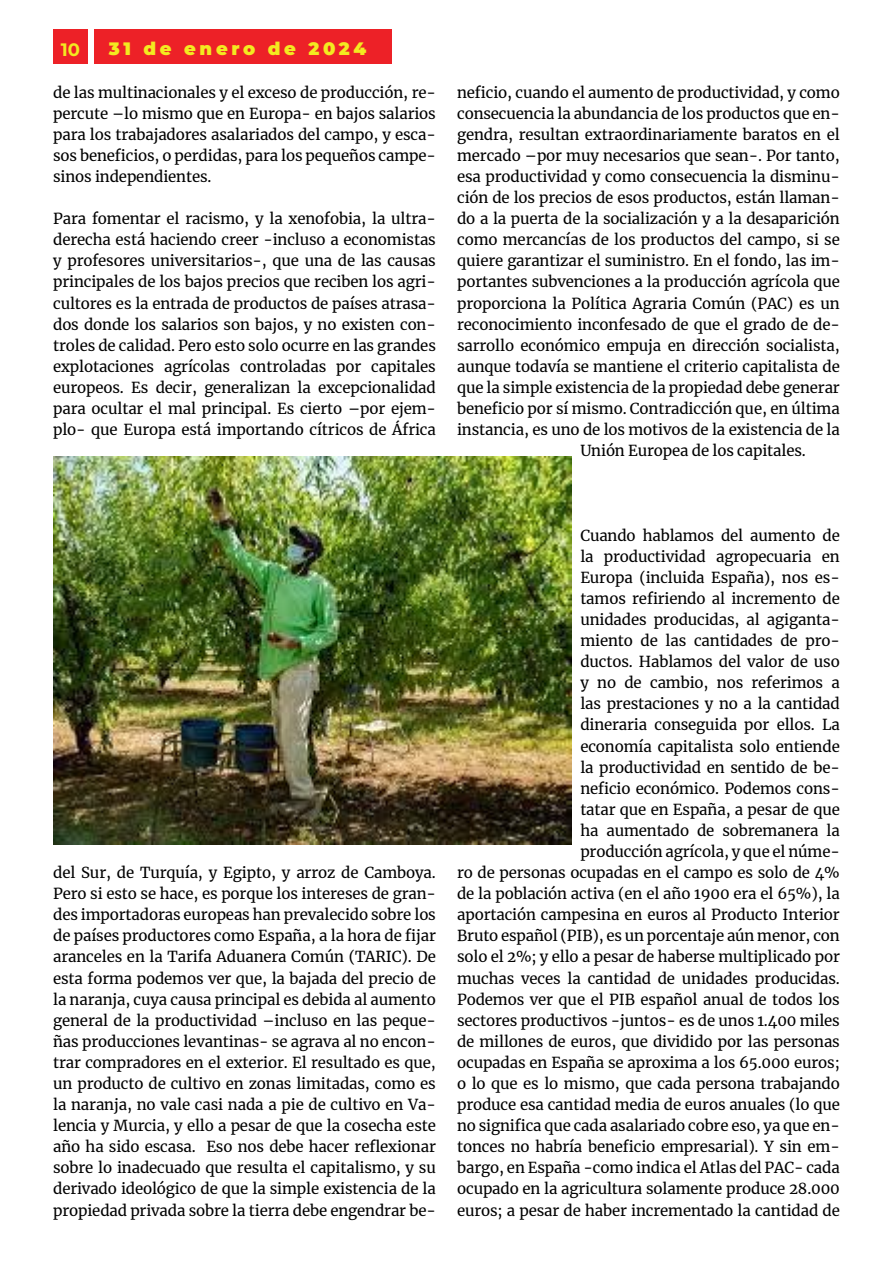
<style>
.page{position:relative;width:893px;height:1263px;background:#fff}
.page>*{position:absolute;margin:0;border:0;box-sizing:border-box;transform-origin:0 0}
.t1{font:900 18px "Montserrat";letter-spacing:.2em;color:#f3ea20}
.t2{font:700 18px "Montserrat";color:#f3ea20}
.t3{font:15px/21.1px "Merriweather";letter-spacing:-.01em;color:#000;text-align:justify}
</style>
<div class="page">
<div style="left:53px;top:29px;width:35px;height:34px;background:#ed2127"></div>
<div style="left:94px;top:30px;width:297px;height:34px;background:#ed2127"></div>
<img style="left:53px;top:456px;width:519px;height:389px">
<p class="t2" style="left:61px;top:38px;width:21px">10</p>
<p class="t1" style="left:109px;top:37px;width:259px">31 de enero de 2024</p>
<p class="t3" style="left:53px;top:81px;width:384px">de las multinacionales y el exceso de producción, re&shy;percute –lo mismo que en Europa- en bajos salarios para los trabajadores asalariados del campo, y esca&shy;sos beneficios, o perdidas, para los pequeños campe&shy;sinos independientes.</p>
<p class="t3" style="left:53px;top:208px;width:384px">Para fomentar el racismo, y la xenofobia, la ultra&shy;derecha está haciendo creer -incluso a economistas y profesores universitarios-, que una de las causas principales de los bajos precios que reciben los agri&shy;cultores es la entrada de productos de países atrasa&shy;dos donde los salarios son bajos, y no existen con&shy;troles de calidad. Pero esto solo ocurre en las grandes explotaciones agrícolas controladas por capitales europeos. Es decir, generalizan la excepcionalidad para ocultar el mal principal. Es cierto –por ejem&shy;plo- que Europa está importando cítricos de África</p>
<p class="t3" style="left:457px;top:81px;width:384px">neficio, cuando el aumento de productividad, y como</p>
<p class="t3" style="left:457px;top:102px;width:384px">consecuencia la abundancia de los productos que en-</p>
<p class="t3" style="left:457px;top:123px;width:384px">gendra, resultan extraordinariamente baratos en el</p>
<p class="t3" style="left:457px;top:144px;width:384px">mercado –por muy necesarios que sean-. Por tanto,</p>
<p class="t3" style="left:457px;top:166px;width:384px">esa productividad y como consecuencia la disminu-</p>
<p class="t3" style="left:457px;top:187px;width:384px">ción de los precios de esos productos, están llaman-</p>
<p class="t3" style="left:457px;top:208px;width:384px">do a la puerta de la socialización y a la desaparición</p>
<p class="t3" style="left:457px;top:229px;width:384px">como mercancías de los productos del campo, si se</p>
<p class="t3" style="left:457px;top:250px;width:384px">quiere garantizar el suministro. En el fondo, las im-</p>
<p class="t3" style="left:457px;top:271px;width:384px">portantes subvenciones a la producción agrícola que</p>
<p class="t3" style="left:457px;top:292px;width:384px">proporciona la Política Agraria Común (PAC) es un</p>
<p class="t3" style="left:457px;top:313px;width:384px">reconocimiento inconfesado de que el grado de de-</p>
<p class="t3" style="left:457px;top:334px;width:384px">sarrollo económico empuja en dirección socialista,</p>
<p class="t3" style="left:457px;top:355px;width:384px">aunque todavía se mantiene el criterio capitalista de</p>
<p class="t3" style="left:457px;top:376px;width:384px">que la simple existencia de la propiedad debe generar</p>
<p class="t3" style="left:457px;top:398px;width:384px">beneficio por sí mismo. Contradicción que, en última</p>
<p class="t3" style="left:457px;top:419px;width:384px">instancia, es uno de los motivos de la existencia de la</p>
<p class="t3" style="left:580px;top:440px;width:227px">Unión Europea de los capitales.</p>
<p class="t3" style="left:53px;top:861px;width:384px">del Sur, de Turquía, y Egipto, y arroz de Camboya.<br>Pero si esto se hace, es porque los intereses de gran&shy;des importadoras europeas han prevalecido sobre los de países productores como España, a la hora de fijar aranceles en la Tarifa Aduanera Común (TARIC). De esta forma podemos ver que, la bajada del precio de la naranja, cuya causa principal es debida al aumento general de la productividad –incluso en las peque&shy;ñas producciones levantinas- se agrava al no encon&shy;trar compradores en el exterior. El resultado es que, un producto de cultivo en zonas limitadas, como es la naranja, no vale casi nada a pie de cultivo en Va&shy;lencia y Murcia, y ello a pesar de que la cosecha este año ha sido escasa. Eso nos debe hacer reflexionar sobre lo inadecuado que resulta el capitalismo, y su derivado ideológico de que la simple existencia de la propiedad privada sobre la tierra debe engendrar be-</p>
<p class="t3" style="left:457px;top:524px;width:384px;text-align:right">Cuando hablamos del aumento de<br>la productividad agropecuaria en<br>Europa (incluida España), nos es-<br>tamos refiriendo al incremento de<br>unidades producidas, al agiganta-<br>miento de las cantidades de pro-<br>ductos. Hablamos del valor de uso<br>y no de cambio, nos referimos a<br>las prestaciones y no a la cantidad<br>dineraria conseguida por ellos. La<br>economía capitalista solo entiende<br>la productividad en sentido de be-<br>neficio económico. Podemos cons-<br>tatar que en España, a pesar de que<br>ha aumentado de sobremanera la<br>producción agrícola, y que el núme-<br>ro de personas ocupadas en el campo es solo de 4% de la población activa (en el año 1900 era el 65%), la aportación campesina en euros al Producto Interior Bruto español (PIB), es un porcentaje aún menor, con solo el 2%; y ello a pesar de haberse multiplicado por muchas veces la cantidad de unidades producidas.<br>Podemos ver que el PIB español anual de todos los sectores productivos -juntos- es de unos 1.400 miles de millones de euros, que dividido por las personas ocupadas en España se aproxima a los 65.000 euros; o lo que es lo mismo, que cada persona trabajando produce esa cantidad media de euros anuales (lo que no significa que cada asalariado cobre eso, ya que en&shy;tonces no habría beneficio empresarial). Y sin em&shy;bargo, en España -como indica el Atlas del PAC- cada ocupado en la agricultura solamente produce 28.000 euros; a pesar de haber incrementado la cantidad de</p>
</div>
